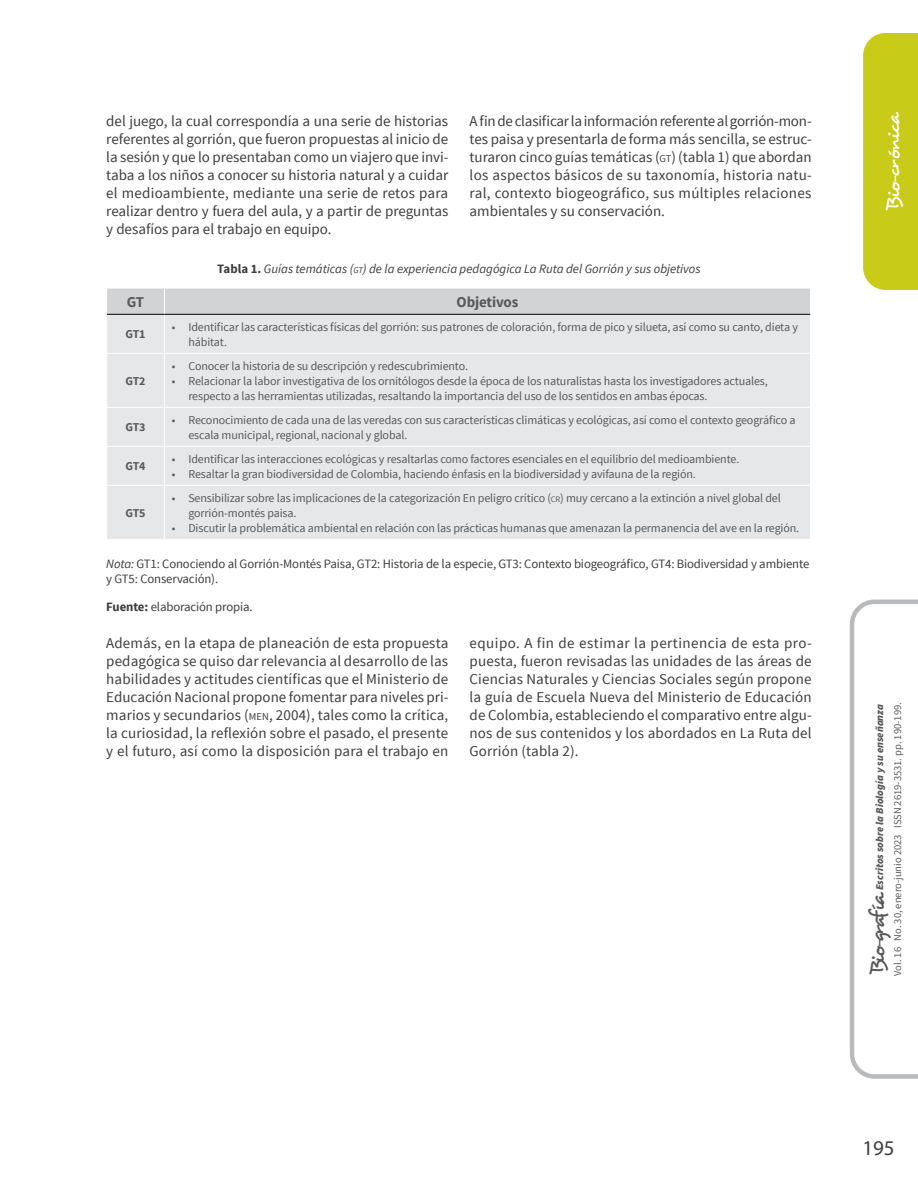
<style>
.page{position:relative;width:918px;height:1188px;background:#fff}
.page>*{position:absolute;margin:0;border:0;box-sizing:border-box;transform-origin:0 0}
.t1{font:21px "Myriad Pro";color:#3d3d3c}
.t2{font:19.5px "Desyrel";color:#fff}
.Texto_corrido{font:15px/18px "Source Sans Pro";letter-spacing:.01em;color:#3d3d3c;text-align:justify}
.Titulos_Tabla{font:700 15px "Source Sans Pro";letter-spacing:-.01em;color:#58595b}
.Fuente{font:12.75px/15px "Source Sans Pro";letter-spacing:-.01em;color:#3d3d3c}
.Graficas_Figuras{font:italic 12.75px "Source Sans Pro";color:#3d3d3c}
.t3{font:12px/15px "Source Sans Pro";letter-spacing:-.01em;color:#58595b}
.Texto_Tabla{font:700 12px "Source Sans Pro";letter-spacing:-.02em;color:#58595b}
.t4{font:10.5px/18px "Source Sans Pro";color:#58595b}
.s1{font-size:10.5px}
.s2{font-weight:700;font-style:normal}
.s3{font-size:8.85px}
.s4{font-size:8.4px}
.s5{font-style:italic}
.s6{font-weight:700}
.s7{font-family:"Desyrel";font-size:21px}
.s8{font-family:"Minion Pro"}
.s9{font-weight:900;font-style:italic}
</style>
<div class="page">
<svg style="left:850px;top:600px;width:68px;height:479px"></svg>
<div style="left:863px;top:33px;width:55px;height:257px;background:#c9cb19"></div>
<div style="left:107px;top:315px;width:703px;height:224px;background:#e6e7e8"></div>
<svg style="left:107px;top:288px;width:704px;height:26px;background:#d0d2d3"></svg>
<hr style="left:164px;top:315px;width:1px;height:38px;background:#fff">
<hr style="left:106px;top:353px;width:58px;height:1px;background:#fff">
<hr style="left:164px;top:353px;width:647px;height:1px;background:#fff">
<hr style="left:164px;top:354px;width:1px;height:53px;background:#fff">
<hr style="left:106px;top:407px;width:58px;height:1px;background:#fff">
<hr style="left:164px;top:407px;width:647px;height:1px;background:#fff">
<hr style="left:164px;top:408px;width:1px;height:38px;background:#fff">
<hr style="left:106px;top:446px;width:58px;height:1px;background:#fff">
<hr style="left:164px;top:446px;width:647px;height:1px;background:#fff">
<hr style="left:164px;top:447px;width:1px;height:38px;background:#fff">
<hr style="left:106px;top:485px;width:58px;height:1px;background:#fff">
<hr style="left:164px;top:485px;width:647px;height:1px;background:#fff">
<hr style="left:164px;top:486px;width:1px;height:53px;background:#fff">
<hr style="left:107px;top:314px;width:57px;height:1px;background:#000">
<hr style="left:164px;top:314px;width:646px;height:1px;background:#000">
<p class="Texto_corrido" style="left:106px;top:112px;width:344px">del juego, la cual correspondía a una serie de historias referentes al gorrión, que fueron propuestas al inicio de la sesión y que lo presentaban como un viajero que invi&shy;taba a los niños a conocer su historia natural y a cuidar el medioambiente, mediante una serie de retos para realizar dentro y fuera del aula, y a partir de preguntas y desafíos para el trabajo en equipo.</p>
<p class="Texto_corrido" style="left:470px;top:112px;width:344px">A fin de clasificar la información referente al gorrión-mon&shy;tes paisa y presentarla de forma más sencilla, se estruc&shy;turaron cinco guías temáticas (<span class="s1">GT</span>) (tabla 1) que abordan los aspectos básicos de su taxonomía, historia natu&shy;ral, contexto biogeográfico, sus múltiples relaciones ambientales y su conservación.</p>
<p class="Graficas_Figuras" style="left:217px;top:261px;width:485px"><span class="s2">Tabla 1.</span> Guías temáticas (<span class="s3">gt</span>) de la experiencia pedagógica La Ruta del Gorrión y sus objetivos</p>
<p class="Titulos_Tabla" style="left:127px;top:292px;width:19px">GT</p>
<p class="Titulos_Tabla" style="left:457px;top:292px;width:63px">Objetivos</p>
<p class="Texto_Tabla" style="left:125px;top:327px;width:22px">GT1</p>
<p class="t3" style="left:188px;top:320px;width:611px;text-indent:-16px">• Identificar las características físicas del gorrión: sus patrones de coloración, forma de pico y silueta, así como su canto, dieta y hábitat.</p>
<p class="Texto_Tabla" style="left:125px;top:373px;width:22px">GT2</p>
<p class="t3" style="left:172px;top:359px;width:298px">• Conocer la historia de su descripción y redescubrimiento.</p>
<p class="t3" style="left:188px;top:374px;width:581px;text-indent:-16px">• Relacionar la labor investigativa de los ornitólogos desde la época de los naturalistas hasta los investigadores actuales, respecto a las herramientas utilizadas, resaltando la importancia del uso de los sentidos en ambas épocas.</p>
<p class="Texto_Tabla" style="left:125px;top:420px;width:22px">GT3</p>
<p class="t3" style="left:188px;top:413px;width:609px;text-indent:-16px">• Reconocimiento de cada una de las veredas con sus características climáticas y ecológicas, así como el contexto geográfico a escala municipal, regional, nacional y global.</p>
<p class="Texto_Tabla" style="left:125px;top:459px;width:22px">GT4</p>
<p class="t3" style="left:172px;top:452px;width:569px">• Identificar las interacciones ecológicas y resaltarlas como factores esenciales en el equilibrio del medioambiente.</p>
<p class="t3" style="left:172px;top:467px;width:526px">• Resaltar la gran biodiversidad de Colombia, haciendo énfasis en la biodiversidad y avifauna de la región.</p>
<p class="t3" style="left:188px;top:491px;width:594px;text-indent:-17px">• Sensibilizar sobre las implicaciones de la categorización En peligro crítico (<span class="s4">CR</span>) muy cercano a la extinción a nivel global del gorrión-montés paisa.</p>
<p class="t3" style="left:172px;top:521px;width:629px">• Discutir la problemática ambiental en relación con las prácticas humanas que amenazan la permanencia del ave en la región.</p>
<p class="Fuente" style="left:106px;top:556px;width:705px"><span class="s5">Nota:</span> GT1: Conociendo al Gorrión-Montés Paisa, GT2: Historia de la especie, GT3: Contexto biogeográfico, GT4: Biodiversidad y ambiente y GT5: Conservación).</p>
<p class="Fuente" style="left:106px;top:599px;width:148px"><span class="s6">Fuente:</span> elaboración propia.</p>
<p class="Texto_corrido" style="left:106px;top:634px;width:344px">Además, en la etapa de planeación de esta propuesta pedagógica se quiso dar relevancia al desarrollo de las habilidades y actitudes científicas que el Ministerio de Educación Nacional propone fomentar para niveles pri&shy;marios y secundarios (<span class="s1">MEN</span>, 2004), tales como la crítica, la curiosidad, la reflexión sobre el pasado, el presente y el futuro, así como la disposición para el trabajo en</p>
<p class="Texto_corrido" style="left:470px;top:634px;width:344px">equipo. A fin de estimar la pertinencia de esta pro&shy;puesta, fueron revisadas las unidades de las áreas de Ciencias Naturales y Ciencias Sociales según propone la guía de Escuela Nueva del Ministerio de Educación de Colombia, estableciendo el comparativo entre algu&shy;nos de sus contenidos y los abordados en La Ruta del Gorrión (tabla 2).</p>
<p class="Texto_Tabla" style="left:125px;top:505px;width:22px">GT5</p>
<h2 class="t2" style="left:881px;top:210px;width:100px;rotate:-90deg">Bio-crónica</h2>
<p class="t4" style="left:871px;top:976px;width:275px;rotate:-90deg"><span class="s7">Bio-grafía</span><span class="s8">.</span> <span class="s9">Escritos sobre la Biología y su enseñanza<br></span>Vol. 16 No. 30, enero-junio 2023 ISSN 2619-3531. pp. 190-199.</p>
<h1 class="t1" style="left:862px;top:1135px;width:34px">195</h1>
</div>
